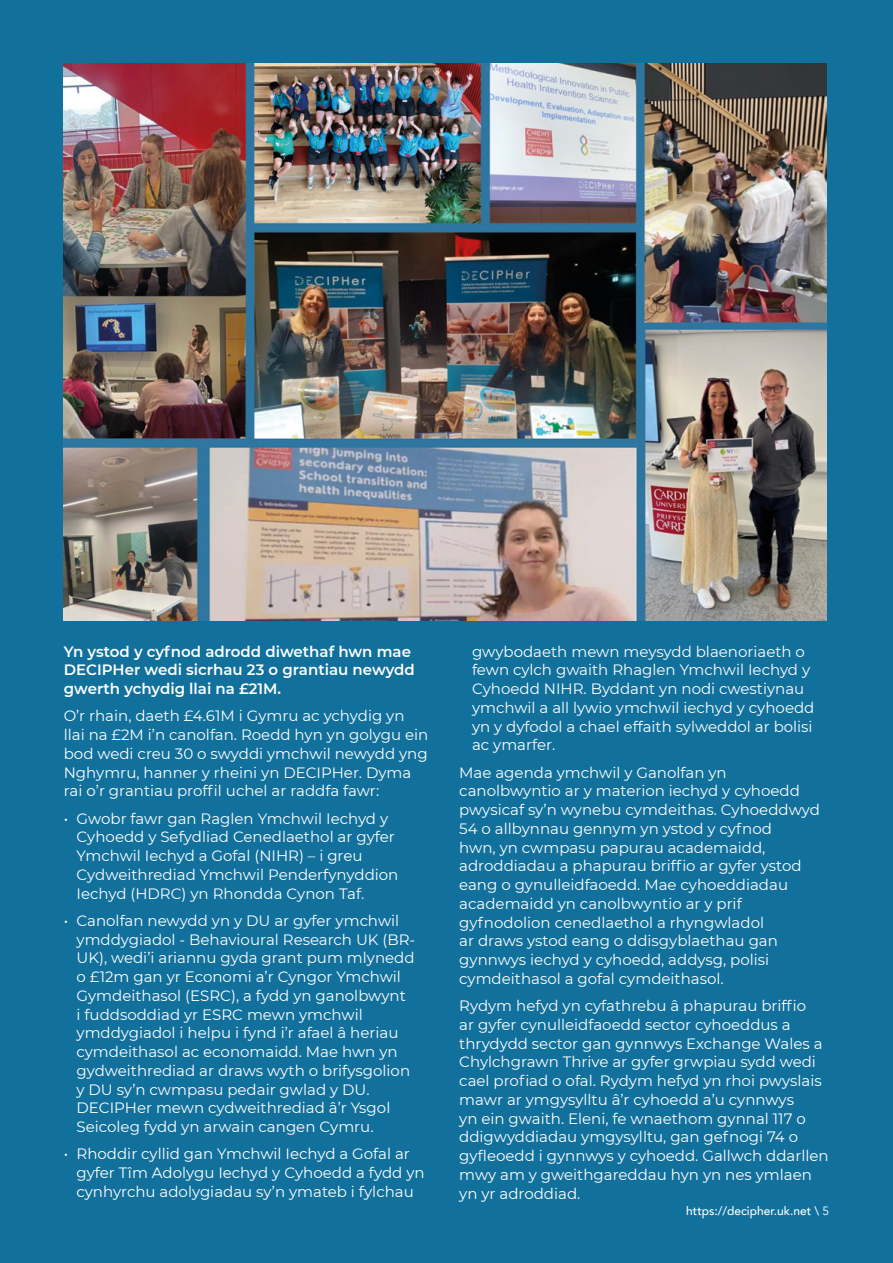
<style>
.page{position:relative;width:893px;height:1263px;background:#11709c}
.page>*{position:absolute;margin:0;border:0;box-sizing:border-box;transform-origin:0 0}
.t1{font:15px/18.8px "Montserrat";color:#fff}
.t2{font:600 15px/18.8px "Montserrat";color:#fff}
.t3{font:500 12px "Avenir";color:#fff}
.s1{font-weight:400}
</style>
<div class="page">
<img style="left:64px;top:64px;width:762px;height:557px">
<p class="t2" style="left:64px;top:641px;width:352px">Yn ystod y cyfnod adrodd diwethaf hwn mae<br>DECIPHer wedi sicrhau 23 o grantiau newydd gwerth ychydig llai na £21M.</p>
<p class="t1" style="left:64px;top:706px;width:366px">O’r rhain, daeth £4.61M i Gymru ac ychydig yn llai na £2M i’n canolfan. Roedd hyn yn golygu ein bod wedi creu 30 o swyddi ymchwil newydd yng Nghymru, hanner y rheini yn DECIPHer. Dyma rai o’r grantiau proffil uchel ar raddfa fawr:</p>
<p class="t1" style="left:77px;top:808px;width:323px;text-indent:-13px">• Gwobr fawr gan Raglen Ymchwil Iechyd y Cyhoedd y Sefydliad Cenedlaethol ar gyfer Ymchwil Iechyd a Gofal (NIHR) – i greu Cydweithrediad Ymchwil Penderfynyddion Iechyd (HDRC) yn Rhondda Cynon Taf.</p>
<p class="t1" style="left:77px;top:911px;width:340px;text-indent:-13px">• Canolfan newydd yn y DU ar gyfer ymchwil ymddygiadol - Behavioural Research UK (BR-UK), wedi’i ariannu gyda grant pum mlynedd o £12m gan yr Economi a’r Cyngor Ymchwil Gymdeithasol (ESRC), a fydd yn ganolbwynt<br>i fuddsoddiad yr ESRC mewn ymchwil ymddygiadol i helpu i fynd i’r afael â heriau cymdeithasol ac economaidd. Mae hwn yn gydweithrediad ar draws wyth o brifysgolion y DU sy’n cwmpasu pedair gwlad y DU.<br>DECIPHer mewn cydweithrediad â’r Ysgol Seicoleg fydd yn arwain cangen Cymru.</p>
<p class="t1" style="left:77px;top:1144px;width:350px;text-indent:-13px">• Rhoddir cyllid gan Ymchwil Iechyd a Gofal ar gyfer Tîm Adolygu Iechyd y Cyhoedd a fydd yn cynhyrchu adolygiadau sy’n ymateb i fylchau</p>
<p class="t1" style="left:472px;top:641px;width:344px">gwybodaeth mewn meysydd blaenoriaeth o fewn cylch gwaith Rhaglen Ymchwil Iechyd y Cyhoedd NIHR. Byddant yn nodi cwestiynau ymchwil a all lywio ymchwil iechyd y cyhoedd yn y dyfodol a chael effaith sylweddol ar bolisi ac ymarfer.</p>
<p class="t1" style="left:459px;top:762px;width:362px">Mae agenda ymchwil y Ganolfan yn canolbwyntio ar y materion iechyd y cyhoedd pwysicaf sy’n wynebu cymdeithas. Cyhoeddwyd 54 o allbynnau gennym yn ystod y cyfnod<br>hwn, yn cwmpasu papurau academaidd, adroddiadau a phapurau briffio ar gyfer ystod eang o gynulleidfaoedd. Mae cyhoeddiadau academaidd yn canolbwyntio ar y prif gyfnodolion cenedlaethol a rhyngwladol<br>ar draws ystod eang o ddisgyblaethau gan gynnwys iechyd y cyhoedd, addysg, polisi cymdeithasol a gofal cymdeithasol.</p>
<p class="t1" style="left:459px;top:996px;width:371px">Rydym hefyd yn cyfathrebu â phapurau briffio<br>ar gyfer cynulleidfaoedd sector cyhoeddus a thrydydd sector gan gynnwys Exchange Wales a Chylchgrawn Thrive ar gyfer grwpiau sydd wedi cael profiad o ofal. Rydym hefyd yn rhoi pwyslais mawr ar ymgysylltu â’r cyhoedd a’u cynnwys<br>yn ein gwaith. Eleni, fe wnaethom gynnal 117 o ddigwyddiadau ymgysylltu, gan gefnogi 74 o gyfleoedd i gynnwys y cyhoedd. Gallwch ddarllen mwy am y gweithgareddau hyn yn nes ymlaen yn yr adroddiad.</p>
<p class="t3" style="left:686px;top:1201px;width:144px">https://decipher.uk.net \ <span class="s1">5</span></p>
</div>
